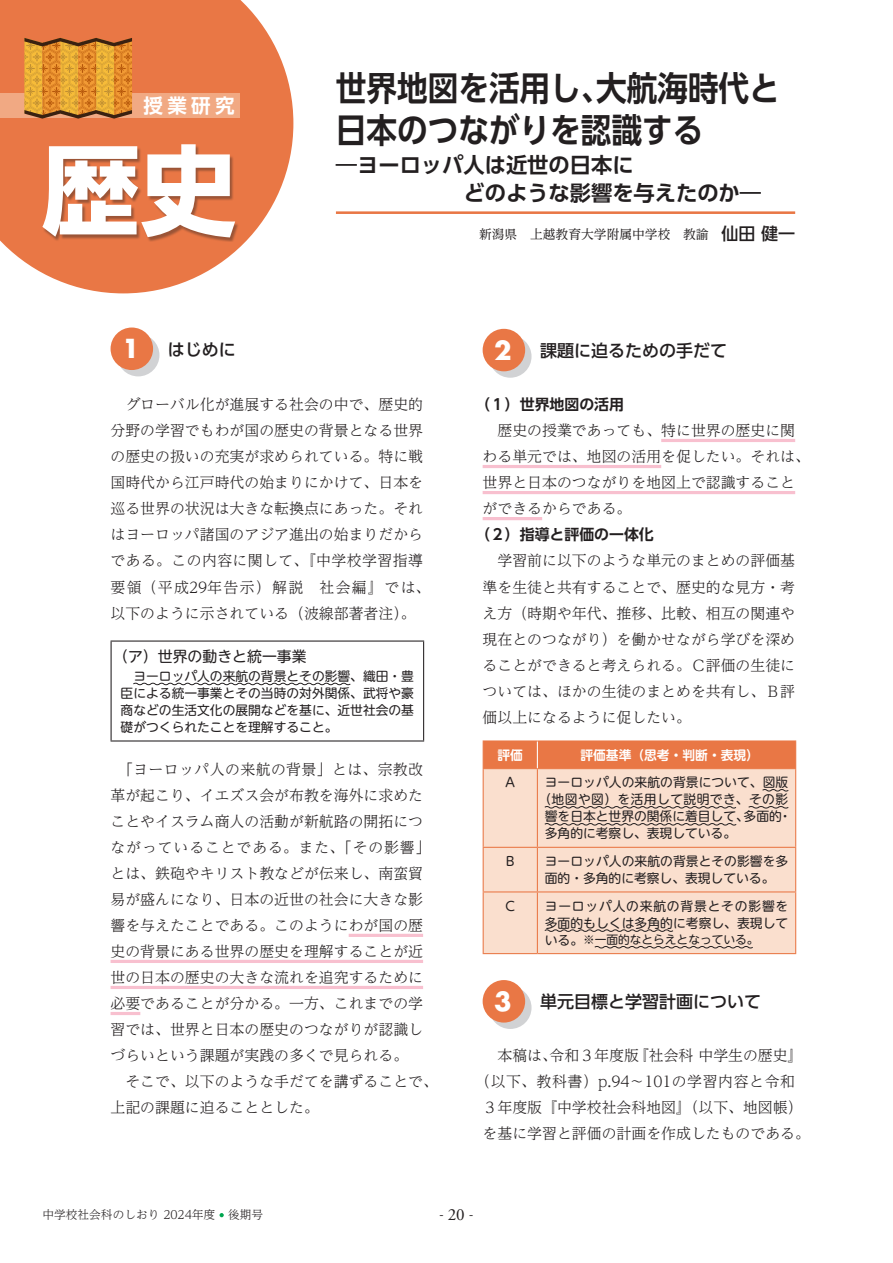
<style>
.page{position:relative;width:893px;height:1263px;background:#fff}
.page>*{position:absolute;margin:0;border:0;box-sizing:border-box;transform-origin:0 0}
.t1{font:700 97.8px "UD Shin Go Pr 6";color:#fff}
.t2{font:700 34.05px/41.4px "UD Shin Go Pr 6 De";color:#231f20;scale:.9 1}
.t3{font:700 21.3px/27.6px "UD Shin Go Pr 6 De";color:#231f20}
.t4{font:700 19.5px "UD Shin Go Pr 6 De";color:#fff}
.t5{font:500 16.95px "UD Shin Go Pr 6";color:#231f20}
.t6{font:16.95px "Adobe Garamond Pro";color:#231f20}
.t7{font:300 14.85px/26.1px "UD Reimin Pr 6";color:#231f20}
.t8{font:300 14.85px "UD Reimin Pr 6";letter-spacing:.04em;color:#231f20}
.t9{font:700 14.85px "UD Shin Go Pr 6 De";color:#231f20}
.t10{font:14.85px "UD Shin M Go Pr 6";color:#231f20}
.t11{font:12.75px/17px "UD Shin M Go Pr 6";letter-spacing:.005em;color:#231f20;text-align:justify}
.t12{font:12.75px/17px "UD Shin M Go Pr 6";letter-spacing:.065em;color:#231f20}
.t13{font:12.75px "UD Reimin Pr 6";color:#231f20}
.t14{font:12.75px "UD Shin M Go Pr 6";letter-spacing:.035em;color:#231f20}
.t15{font:700 12.75px "UD Shin M Go Pr 6 De";color:#fff}
.t16{font:300 11.7px "UD Reimin Pr 6";color:#231f20}
.t17{font:11.7px "UD Shin M Go Pr 6";color:#231f20}
.s1{font-family:"Futura Std";font-weight:700;font-size:25.5px;color:#fff}
.s2{font-family:"UD Shin Go Pr 6";font-weight:500;font-size:16.95px}
.s3{font-size:12.75px}
</style>
<div class="page">
<hr style="left:349px;top:934px;width:74px;height:3px;background:#f8c0cf">
<hr style="left:111px;top:960px;width:312px;height:3px;background:#f8c0cf">
<hr style="left:111px;top:986px;width:312px;height:3px;background:#f8c0cf">
<hr style="left:111px;top:1012px;width:29px;height:3px;background:#f8c0cf">
<hr style="left:111px;top:640px;width:313px;height:2px;background:#231f20">
<hr style="left:111px;top:642px;width:1px;height:98px;background:#231f20">
<hr style="left:423px;top:642px;width:1px;height:98px;background:#231f20">
<hr style="left:111px;top:740px;width:313px;height:1px;background:#231f20">
<svg style="left:133px;top:682px;width:218px;height:4px"></svg>
<div style="left:117px;top:334px;width:42px;height:42px;background:#d1d2d4;border-radius:50%"></div>
<div style="left:111px;top:327px;width:42px;height:43px;background:#e97745;border-radius:50%"></div>
<hr style="left:661px;top:439px;width:134px;height:3px;background:#f8c0cf">
<hr style="left:483px;top:465px;width:178px;height:3px;background:#f8c0cf">
<hr style="left:483px;top:491px;width:312px;height:3px;background:#f8c0cf">
<hr style="left:483px;top:517px;width:59px;height:3px;background:#f8c0cf">
<div style="left:484px;top:769px;width:311px;height:184px;background:#fadfce"></div>
<hr style="left:483px;top:740px;width:54px;height:1px;background:#e97745">
<hr style="left:537px;top:740px;width:259px;height:1px;background:#e97745">
<hr style="left:483px;top:769px;width:1px;height:78px;background:#e97745">
<hr style="left:537px;top:769px;width:1px;height:78px;background:#e97745">
<hr style="left:795px;top:769px;width:1px;height:78px;background:#e97745">
<hr style="left:483px;top:847px;width:54px;height:1px;background:#e97745">
<hr style="left:483px;top:848px;width:1px;height:43px;background:#e97745">
<hr style="left:537px;top:847px;width:259px;height:1px;background:#e97745">
<hr style="left:537px;top:848px;width:1px;height:43px;background:#e97745">
<hr style="left:795px;top:848px;width:1px;height:43px;background:#e97745">
<hr style="left:483px;top:891px;width:54px;height:1px;background:#e97745">
<hr style="left:483px;top:892px;width:1px;height:61px;background:#e97745">
<hr style="left:537px;top:891px;width:259px;height:1px;background:#e97745">
<hr style="left:537px;top:892px;width:1px;height:61px;background:#e97745">
<hr style="left:795px;top:892px;width:1px;height:61px;background:#e97745">
<hr style="left:483px;top:953px;width:54px;height:1px;background:#e97745">
<hr style="left:537px;top:953px;width:259px;height:1px;background:#e97745">
<div style="left:483px;top:741px;width:313px;height:28px;background:#e97745"></div>
<svg style="left:762px;top:788px;width:27px;height:4px"></svg>
<svg style="left:544px;top:805px;width:193px;height:4px"></svg>
<svg style="left:748px;top:805px;width:41px;height:4px"></svg>
<svg style="left:544px;top:822px;width:193px;height:4px"></svg>
<svg style="left:544px;top:929px;width:130px;height:3px"></svg>
<svg style="left:594px;top:945px;width:159px;height:4px"></svg>
<div style="left:489px;top:335px;width:42px;height:43px;background:#d1d2d4;border-radius:50%"></div>
<div style="left:483px;top:329px;width:42px;height:42px;background:#e97745;border-radius:50%"></div>
<div style="left:489px;top:986px;width:42px;height:43px;background:#d1d2d4;border-radius:50%"></div>
<div style="left:483px;top:980px;width:42px;height:42px;background:#e97745;border-radius:50%"></div>
<svg style="left:0;top:0;width:293px;height:293px;fill:#e97745"></svg>
<div style="left:43px;top:145px;width:197px;height:97px;background:#231f20;opacity:.4"></div>
<div style="left:0;top:93px;width:240px;height:24px;background:#f1a983"></div>
<svg style="left:24px;top:38px;width:108px;height:81px;background:#d58e30"></svg>
<hr style="left:336px;top:211px;width:459px;height:3px;background:#e97745">
<svg style="left:220px;top:1213px;width:4px;height:4px"></svg>
<h3 class="t4" style="left:144px;top:89px;width:93px">授業研究</h3>
<h1 class="t1" style="left:42px;top:111px;width:197px">歴史</h1>
<p class="t5" style="left:122px;top:336px;width:115px"><span class="s1">1</span> はじめに</p>
<h2 class="t2" style="left:336px;top:67px;width:495px">世界地図を活用し、大航海時代と日本のつながりを認識する</h2>
<h3 class="t3" style="left:336px;top:150px;width:427px">―ヨーロッパ人は近世の日本に<br>　　　　　　どのような影響を与えたのか―</h3>
<p class="t13" style="left:479px;top:224px;width:318px">新潟県　上越教育大学附属中学校　教諭　<span class="s2">仙田 健一</span></p>
<p class="t5" style="left:494px;top:337px;width:234px"><span class="s1">2</span> 課題に迫るための手だて</p>
<p class="t7" style="left:111px;top:391px;width:321px">　グローバル化が進展する社会の中で、歴史的分野の学習でもわが国の歴史の背景となる世界の歴史の扱いの充実が求められている。特に戦国時代から江戸時代の始まりにかけて、日本を巡る世界の状況は大きな転換点にあった。それはヨーロッパ諸国のアジア進出の始まりだからである。この内容に関して、『中学校学習指導要領（平成29年告示）解説　社会編』では、以下のように示されている（波線部著者注）。</p>
<p class="t10" style="left:113px;top:644px;width:195px">（ア）世界の動きと統一事業</p>
<p class="t11" style="left:121px;top:667px;width:295px;text-indent:13px">ヨーロッパ人の来航の背景とその影響、織田・豊臣による統一事業とその当時の対外関係、武将や豪商などの生活文化の展開などを基に、近世社会の基礎がつくられたことを理解すること。</p>
<p class="t7" style="left:111px;top:756px;width:329px">　「ヨーロッパ人の来航の背景」とは、宗教改革が起こり、イエズス会が布教を海外に求めたことやイスラム商人の活動が新航路の開拓につながっていることである。また、「その影響」とは、鉄砲やキリスト教などが伝来し、南蛮貿易が盛んになり、日本の近世の社会に大きな影響を与えたことである。このようにわが国の歴史の背景にある世界の歴史を理解することが近世の日本の歴史の大きな流れを追究するために必要であることが分かる。一方、これまでの学習では、世界と日本の歴史のつながりが認識しづらいという課題が実践の多くで見られる。<br>　そこで、以下のような手だてを講ずることで、上記の課題に迫ることとした。</p>
<p class="t9" style="left:475px;top:392px;width:150px">（１）世界地図の活用</p>
<p class="t7" style="left:483px;top:417px;width:329px">　歴史の授業であっても、特に世界の歴史に関わる単元では、地図の活用を促したい。それは、世界と日本のつながりを地図上で認識することができるからである。</p>
<p class="t9" style="left:475px;top:523px;width:180px">（２）指導と評価の一体化</p>
<p class="t7" style="left:483px;top:547px;width:314px;text-align:justify">　学習前に以下のような単元のまとめの評価基準を生徒と共有することで、歴史的な見方・考え方（時期や年代、推移、比較、相互の関連や現在とのつながり）を働かせながら学びを深めることができると考えられる。Ｃ評価の生徒については、ほかの生徒のまとめを共有し、Ｂ評価以上になるように促したい。</p>
<p class="t15" style="left:497px;top:744px;width:27px">評価</p>
<p class="t15" style="left:580px;top:744px;width:180px">評価基準（思考・判断・表現）</p>
<p class="t11" style="left:504px;top:773px;width:14px">Ａ</p>
<p class="t11" style="left:545px;top:773px;width:245px">ヨーロッパ人の来航の背景について、図版</p>
<p class="t14" style="left:538px;top:789px;width:251px">（地図や図）を活用して説明でき、その影</p>
<p class="t11" style="left:545px;top:807px;width:248px">響を日本と世界の関係に着目して、多面的・</p>
<p class="t11" style="left:545px;top:824px;width:193px">多角的に考察し、表現している。</p>
<p class="t11" style="left:504px;top:852px;width:14px">Ｂ</p>
<p class="t11" style="left:545px;top:852px;width:245px">ヨーロッパ人の来航の背景とその影響を多面的・多角的に考察し、表現している。</p>
<p class="t11" style="left:504px;top:896px;width:14px">Ｃ</p>
<p class="t12" style="left:545px;top:896px;width:245px">ヨーロッパ人の来航の背景とその影響を多面的もしくは多角的に考察し、表現して</p>
<p class="t17" style="left:545px;top:930px;width:215px"><span class="s3">いる。</span>※一面的なとらえとなっている。</p>
<p class="t5" style="left:494px;top:988px;width:269px"><span class="s1">3</span> 単元目標と学習計画について</p>
<p class="t7" style="left:483px;top:1042px;width:321px">　本稿は、令和３年度版『社会科 中学生の歴史』</p>
<p class="t8" style="left:475px;top:1070px;width:321px">（以下、教科書）p.94〜101の学習内容と令和</p>
<p class="t7" style="left:483px;top:1094px;width:321px">３年度版『中学校社会科地図』（以下、地図帳）</p>
<p class="t7" style="left:483px;top:1120px;width:329px">を基に学習と評価の計画を作成したものである。</p>
<p class="t16" style="left:43px;top:1205px;width:222px">中学校社会科のしおり 2024年度 後期号</p>
<p class="t6" style="left:439px;top:1204px;width:35px">-20-</p>
</div>
